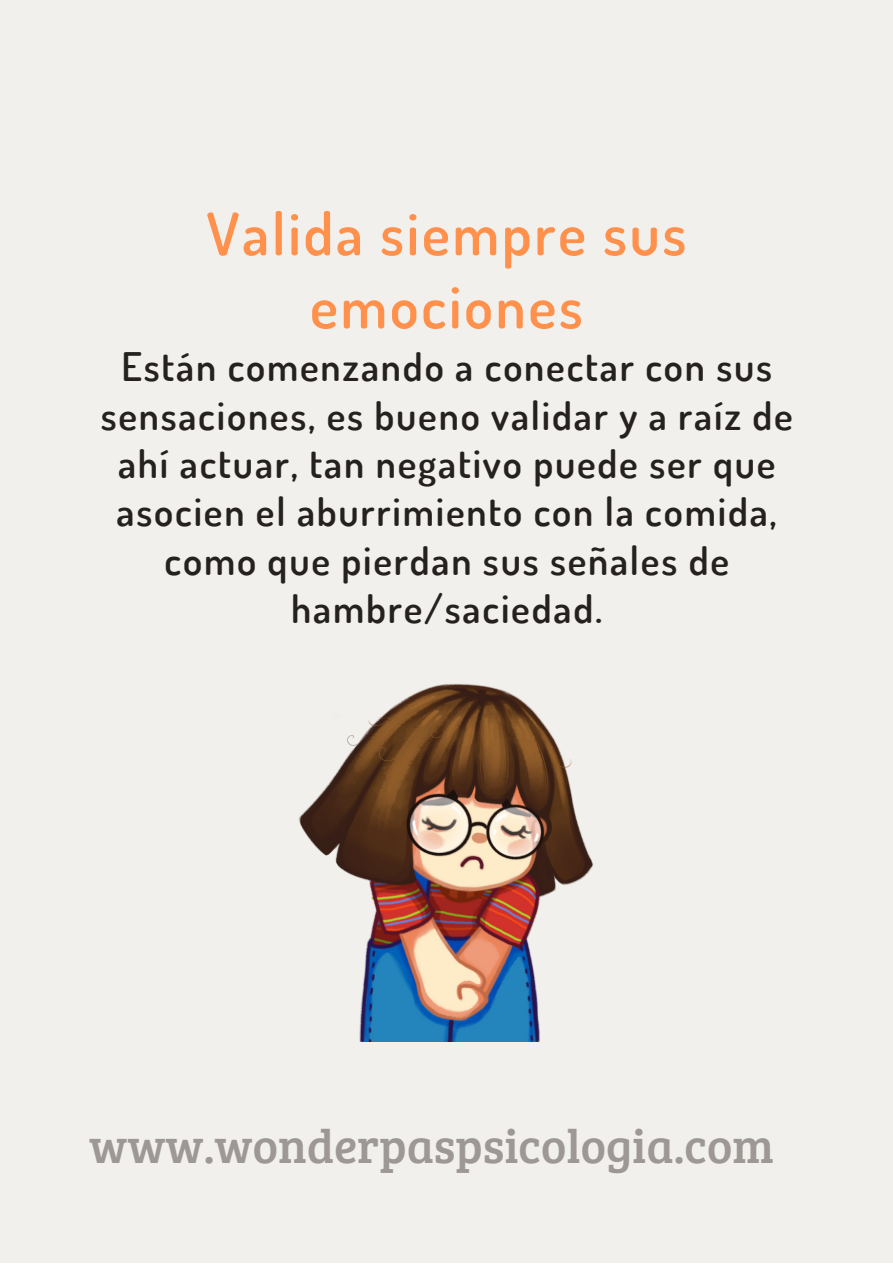
<style>
.page{position:relative;width:893px;height:1264px;background:#fff}
.page>*{position:absolute;margin:0;border:0;box-sizing:border-box;transform-origin:0 0}
.t1{font:600 58.8px/73.1px "Dosis";letter-spacing:.045em;color:#ff914d;text-align:center}
.t2{font:48px "Bree Serif";color:#9d9895}
.t3{font:600 39.3px/48.3px "Dosis";letter-spacing:.045em;color:#24211f;text-align:center}
</style>
<div class="page">
<div style="left:0;top:0;width:892px;height:1262px;background:#f1f0ec"></div>
<img style="left:298px;top:683px;width:295px;height:358px">
<h1 class="t1" style="left:206px;top:196px;width:481px">Valida siempre sus emociones</h1>
<p class="t3" style="left:101px;top:342px;width:693px">Están comenzando a conectar con sus sensaciones, es bueno validar y a raíz de ahí actuar, tan negativo puede ser que asocien el aburrimiento con la comida, como que pierdan sus señales de hambre/saciedad.</p>
<p class="t2" style="left:89px;top:1111px;width:686px">www.wonderpaspsicologia.com</p>
</div>
